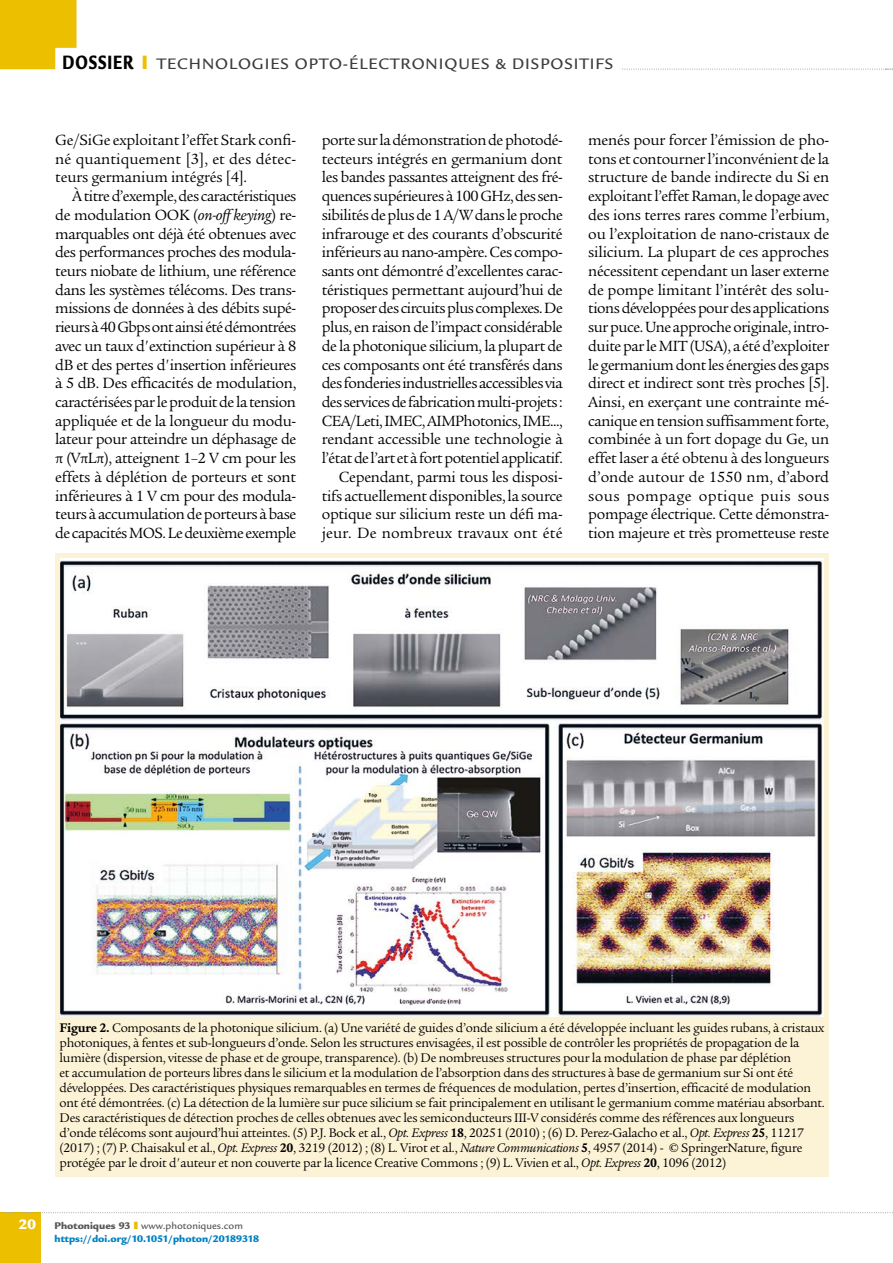
<style>
.page{position:relative;width:893px;height:1263px;background:#fff}
.page>*{position:absolute;margin:0;border:0;box-sizing:border-box;transform-origin:0 0}
.t1{font:500 16.5px "Legacy Sans";letter-spacing:.06em;color:#3c3c3b}
.t2{font:16.05px/18.8px "Legacy Serif";letter-spacing:-.03em;color:#000;text-align:justify}
.t3{font:900 15px "Legacy Sans";color:#fff}
.t4{font:13.5px/15px "Legacy Serif";letter-spacing:-.02em;color:#000}
.t5{font:900 10.5px "Legacy Sans";color:#0081c3}
.t6{font:500 10.5px "Legacy Sans";color:#575756}
.s1{font-weight:900;font-size:21px;color:#000}
.s2{font-weight:900;font-size:21px;color:#ecbf00}
.s3{font-style:italic}
.s4{font-family:"Minion Pro";font-size:15px}
.s5{font-weight:700}
.s6{font-weight:900}
.s7{color:#ecbf00}
</style>
<div class="page">
<div style="left:0;top:1213px;width:40px;height:50px;background:#ecbf00"></div>
<svg style="left:0;top:0;width:893px;height:70px"></svg>
<svg style="left:0;top:1212px;width:893px;height:1px"></svg>
<div style="left:55px;top:553px;width:774px;height:624px;background:#fcf2d6"></div>
<img style="left:61px;top:561px;width:762px;height:455px">
<p class="t1" style="left:63px;top:55px;width:107px"><span class="s1">DOSSIER</span> <span class="s2">I</span> TECHNOLO</p>
<p class="t1" style="left:252px;top:55px;width:56px">GIES OPTO</p>
<p class="t1" style="left:343px;top:55px;width:29px">-ÉLECTRON</p>
<p class="t1" style="left:439px;top:55px;width:31px">IQUES</p>
<p class="t1" style="left:495px;top:55px;width:47px">&amp; DISPOS</p>
<p class="t1" style="left:574px;top:55px;width:31px">ITIFS</p>
<p class="t2" style="left:55px;top:131px;width:242px">Ge/SiGe exploitant l’effet Stark confi&shy;né quantiquement [3], et des détec&shy;teurs germanium intégrés [4].</p>
<p class="t2" style="left:55px;top:187px;width:243px;text-indent:17px">À titre d’exemple, des caractéristiques de modulation OOK (<span class="s3">on-off keying</span>) re&shy;marquables ont déjà été obtenues avec des performances proches des modula&shy;teurs niobate de lithium, une référence dans les systèmes télécoms. Des trans&shy;missions de données à des débits supé&shy;rieurs à 40 Gbps ont ainsi été démontrées avec un taux d'extinction supérieur à 8 dB et des pertes d'insertion inférieures à 5 dB. Des efficacités de modulation, caractérisées par le produit de la tension appliquée et de la longueur du modu&shy;lateur pour atteindre un déphasage de <span class="s4">π</span> (V<span class="s4">π</span>L<span class="s4">π</span>), atteignent 1–2 V cm pour les effets à déplétion de porteurs et sont inférieures à 1 V cm pour des modula&shy;teurs à accumulation de porteurs à base de capacités MOS. Le deuxième exemple</p>
<p class="t2" style="left:322px;top:131px;width:243px;text-align:right">porte sur la démonstration de photodé&shy;tecteurs intégrés en germanium dont les bandes passantes atteignent des fré&shy;quences supérieures à 100GHz, des sen&shy;sibilités de plus de 1A/W dans le proche infrarouge et des courants d’obscurité inférieurs au nano-ampère. Ces compo&shy;sants ont démontré d’excellentes carac&shy;téristiques permettant aujourd’hui de proposer des circuits plus complexes. De plus, en raison de l’impact considérable de la photonique silicium, la plupart de ces composants ont été transférés dans des fonderies industrielles accessibles via des services de fabrication multi-projets:<br>CEA/Leti, IMEC, AIMPhotonics, IME..., rendant accessible une technologie à l’état de l’art et à fort potentiel applicatif.<br>Cependant, parmi tous les disposi&shy;tifs actuellement disponibles, la source optique sur silicium reste un défi ma&shy;jeur. De nombreux travaux ont été</p>
<p class="t2" style="left:588px;top:131px;width:243px">menés pour forcer l’émission de pho&shy;tons et contourner l’inconvénient de la structure de bande indirecte du Si en exploitant l’effet Raman, le dopage avec des ions terres rares comme l’erbium, ou l’exploitation de nano-cristaux de silicium. La plupart de ces approches nécessitent cependant un laser externe de pompe limitant l’intérêt des solu&shy;tions développées pour des applications sur puce. Une approche originale, intro&shy;duite par le MIT (USA), a été d’exploiter le germanium dont les énergies des gaps direct et indirect sont très proches [5].<br>Ainsi, en exerçant une contrainte mé&shy;canique en tension suffisamment forte, combinée à un fort dopage du Ge, un effet laser a été obtenu à des longueurs d’onde autour de 1550 nm, d’abord sous pompage optique puis sous pompage électrique. Cette démonstra&shy;tion majeure et très prometteuse reste</p>
<p class="t3" style="left:19px;top:1215px;width:19px">20</p>
<p class="t4" style="left:60px;top:1021px;width:767px"><span class="s5">Figure 2.</span> Composants de la photonique silicium. (a) Une variété de guides d’onde silicium a été développée incluant les guides rubans, à cristaux photoniques, à fentes et sub-longueurs d’onde. Selon les structures envisagées, il est possible de contrôler les propriétés de propagation de la lumière (dispersion, vitesse de phase et de groupe, transparence). (b) De nombreuses structures pour la modulation de phase par déplétion<br>et accumulation de porteurs libres dans le silicium et la modulation de l’absorption dans des structures à base de germanium sur Si ont été développées. Des caractéristiques physiques remarquables en termes de fréquences de modulation, pertes d’insertion, efficacité de modulation ont été démontrées. (c) La détection de la lumière sur puce silicium se fait principalement en utilisant le germanium comme matériau absorbant.<br>Des caractéristiques de détection proches de celles obtenues avec les semiconducteurs III-V considérés comme des références aux longueurs d’onde télécoms sont aujourd’hui atteintes. (5) P.J. Bock et al., <span class="s3">Opt. Express</span> <span class="s5">18</span>, 20251 (2010) ; (6) D. Perez-Galacho et al., <span class="s3">Opt. Express</span> <span class="s5">25</span>, 11217 (2017) ; (7) P. Chaisakul et al., <span class="s3">Opt. Express</span> <span class="s5">20</span>, 3219 (2012) ; (8) L. Virot et al., <span class="s3">Nature Communications</span> <span class="s5">5</span>, 4957 (2014) - © SpringerNature, figure protégée par le droit d'auteur et non couverte par la licence Creative Commons ; (9) L. Vivien et al., <span class="s3">Opt. Express</span> <span class="s5">20</span>, 1096 (2012)</p>
<p class="t6" style="left:55px;top:1220px;width:190px"><span class="s6">Photoniques 93</span> <span class="s7">❚</span> WWW.PHOTONIQUES.COM</p>
<p class="t5" style="left:55px;top:1232px;width:206px">https://doi.org/10.1051/photon/20189318</p>
</div>
